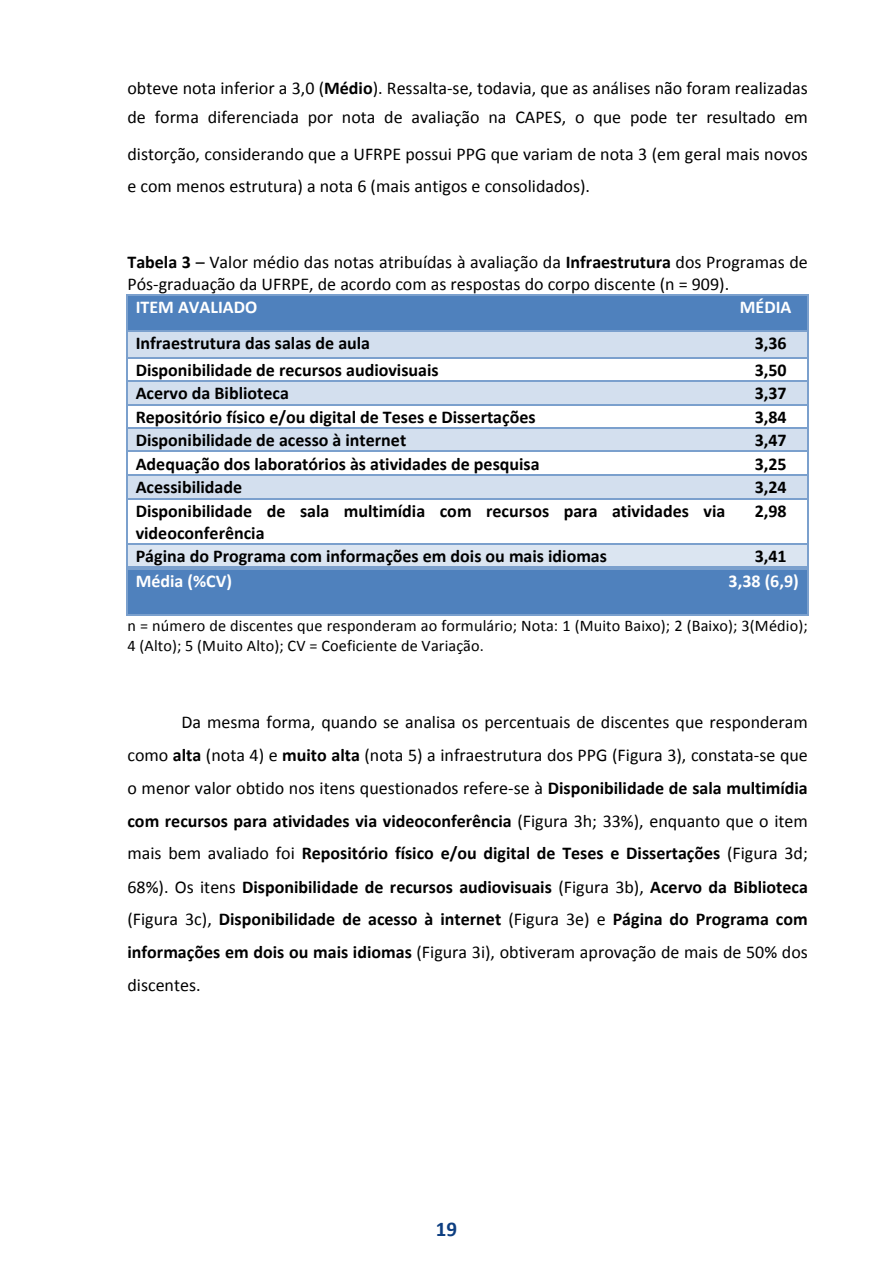
<style>
.page{position:relative;width:893px;height:1263px;background:#fff}
.page>*{position:absolute;margin:0;border:0;box-sizing:border-box;transform-origin:0 0}
.t1{font:700 21px "Calibri";color:#0d3e81}
.t2{font:18px/33px "Calibri";color:#000}
.t3{font:700 18px/21.9px "Calibri";color:#000}
.t4{font:700 18px "Calibri";color:#fff}
.t5{font:16.2px/20.1px "Calibri";letter-spacing:.01em;color:#000}
.s1{font-weight:700}
</style>
<div class="page">
<div style="left:128px;top:296px;width:595px;height:34px;background:#4f81bd"></div>
<div style="left:723px;top:296px;width:84px;height:34px;background:#4f81bd"></div>
<hr style="left:128px;top:294px;width:595px;height:2px;background:#7ba0cd">
<hr style="left:724px;top:294px;width:83px;height:2px;background:#7ba0cd">
<hr style="left:127px;top:296px;width:1px;height:34px;background:#7ba0cd">
<hr style="left:807px;top:296px;width:2px;height:34px;background:#7ba0cd">
<div style="left:128px;top:332px;width:606px;height:25px;background:#d3dfee"></div>
<div style="left:734px;top:332px;width:73px;height:25px;background:#d3dfee"></div>
<hr style="left:128px;top:330px;width:595px;height:2px;background:#7ba0cd">
<svg style="left:723px;top:330px;width:12px;height:2px"></svg>
<hr style="left:735px;top:330px;width:72px;height:2px;background:#7ba0cd">
<hr style="left:807px;top:332px;width:2px;height:25px;background:#7ba0cd">
<hr style="left:128px;top:357px;width:605px;height:1px;background:#7ba0cd">
<hr style="left:735px;top:357px;width:72px;height:1px;background:#7ba0cd">
<hr style="left:807px;top:358px;width:2px;height:23px;background:#7ba0cd">
<div style="left:128px;top:382px;width:606px;height:22px;background:#d3dfee"></div>
<div style="left:734px;top:382px;width:73px;height:22px;background:#d3dfee"></div>
<hr style="left:128px;top:381px;width:605px;height:1px;background:#7ba0cd">
<hr style="left:735px;top:381px;width:72px;height:1px;background:#7ba0cd">
<hr style="left:807px;top:382px;width:2px;height:22px;background:#7ba0cd">
<hr style="left:128px;top:404px;width:605px;height:1px;background:#7ba0cd">
<hr style="left:735px;top:404px;width:72px;height:1px;background:#7ba0cd">
<hr style="left:807px;top:405px;width:2px;height:22px;background:#7ba0cd">
<div style="left:128px;top:429px;width:606px;height:22px;background:#d3dfee"></div>
<div style="left:734px;top:429px;width:73px;height:22px;background:#d3dfee"></div>
<hr style="left:128px;top:427px;width:605px;height:2px;background:#7ba0cd">
<hr style="left:735px;top:427px;width:72px;height:2px;background:#7ba0cd">
<hr style="left:807px;top:429px;width:2px;height:22px;background:#7ba0cd">
<hr style="left:128px;top:451px;width:605px;height:1px;background:#7ba0cd">
<hr style="left:735px;top:451px;width:72px;height:1px;background:#7ba0cd">
<hr style="left:807px;top:452px;width:2px;height:22px;background:#7ba0cd">
<div style="left:128px;top:476px;width:606px;height:22px;background:#d3dfee"></div>
<div style="left:734px;top:476px;width:73px;height:22px;background:#d3dfee"></div>
<hr style="left:128px;top:474px;width:605px;height:2px;background:#7ba0cd">
<hr style="left:735px;top:474px;width:72px;height:2px;background:#7ba0cd">
<hr style="left:807px;top:476px;width:2px;height:22px;background:#7ba0cd">
<svg style="left:127px;top:330px;width:1px;height:169px"></svg>
<hr style="left:128px;top:498px;width:605px;height:1px;background:#7ba0cd">
<hr style="left:735px;top:498px;width:72px;height:1px;background:#7ba0cd">
<hr style="left:127px;top:499px;width:1px;height:44px;background:#7ba0cd">
<hr style="left:807px;top:499px;width:2px;height:44px;background:#7ba0cd">
<div style="left:128px;top:545px;width:606px;height:22px;background:#dbe5f1"></div>
<div style="left:734px;top:545px;width:73px;height:22px;background:#dbe5f1"></div>
<hr style="left:128px;top:543px;width:605px;height:2px;background:#7ba0cd">
<hr style="left:735px;top:543px;width:72px;height:2px;background:#7ba0cd">
<hr style="left:807px;top:545px;width:2px;height:22px;background:#7ba0cd">
<div style="left:128px;top:570px;width:679px;height:44px;background:#4f81bd"></div>
<svg style="left:127px;top:543px;width:1px;height:27px"></svg>
<hr style="left:128px;top:567px;width:605px;height:1px;background:#7ba0cd">
<hr style="left:128px;top:569px;width:605px;height:1px;background:#7ba0cd">
<svg style="left:733px;top:567px;width:4px;height:3px"></svg>
<hr style="left:737px;top:567px;width:70px;height:1px;background:#7ba0cd">
<hr style="left:737px;top:569px;width:70px;height:1px;background:#7ba0cd">
<hr style="left:127px;top:570px;width:1px;height:44px;background:#7ba0cd">
<hr style="left:128px;top:614px;width:679px;height:2px;background:#7ba0cd">
<hr style="left:807px;top:570px;width:2px;height:44px;background:#7ba0cd">
<p class="t2" style="left:127px;top:74px;width:682px;line-height:29px">obteve nota inferior a 3,0 (<span class="s1">Médio</span>). Ressalta-se, todavia, que as análises não foram realizadas de forma diferenciada por nota de avaliação na CAPES, o que pode ter resultado em</p>
<p class="t2" style="left:127px;top:137px;width:682px">distorção, considerando que a UFRPE possui PPG que variam de nota 3 (em geral mais novos e com menos estrutura) a nota 6 (mais antigos e consolidados).</p>
<p class="t2" style="left:127px;top:245px;width:682px"><span class="s1">Tabela 3</span> – Valor médio das notas atribuídas à avaliação da <span class="s1">Infraestrutura</span> dos Programas de</p>
<p class="t2" style="left:127px;top:267px;width:603px">Pós-graduação da UFRPE, de acordo com as respostas do corpo discente (n = 909).</p>
<p class="t4" style="left:136px;top:296px;width:123px">ITEM AVALIADO</p>
<p class="t4" style="left:740px;top:296px;width:53px">MÉDIA</p>
<p class="t3" style="left:136px;top:332px;width:236px">Infraestrutura das salas de aula</p>
<p class="t3" style="left:755px;top:332px;width:34px">3,36</p>
<p class="t3" style="left:136px;top:359px;width:304px">Disponibilidade de recursos audiovisuais</p>
<p class="t3" style="left:755px;top:359px;width:34px">3,50</p>
<p class="t3" style="left:136px;top:382px;width:155px">Acervo da Biblioteca</p>
<p class="t3" style="left:755px;top:382px;width:34px">3,37</p>
<p class="t3" style="left:136px;top:406px;width:401px">Repositório físico e/ou digital de Teses e Dissertações</p>
<p class="t3" style="left:755px;top:406px;width:34px">3,84</p>
<p class="t3" style="left:136px;top:429px;width:272px">Disponibilidade de acesso à internet</p>
<p class="t3" style="left:755px;top:429px;width:34px">3,47</p>
<p class="t3" style="left:136px;top:453px;width:405px">Adequação dos laboratórios às atividades de pesquisa</p>
<p class="t3" style="left:755px;top:453px;width:34px">3,25</p>
<p class="t3" style="left:136px;top:476px;width:108px">Acessibilidade</p>
<p class="t3" style="left:755px;top:476px;width:34px">3,24</p>
<p class="t3" style="left:136px;top:500px;width:591px">Disponibilidade de sala multimídia com recursos para atividades via videoconferência</p>
<p class="t3" style="left:755px;top:500px;width:34px">2,98</p>
<p class="t3" style="left:136px;top:545px;width:473px">Página do Programa com informações em dois ou mais idiomas</p>
<p class="t3" style="left:755px;top:545px;width:34px">3,41</p>
<p class="t4" style="left:136px;top:570px;width:98px">Média (%CV)</p>
<p class="t4" style="left:729px;top:570px;width:72px">3,38 (6,9)</p>
<p class="t5" style="left:127px;top:616px;width:682px">n = número de discentes que responderam ao formulário; Nota: 1 (Muito Baixo); 2 (Baixo); 3(Médio);<br>4 (Alto); 5 (Muito Alto); CV = Coeficiente de Variação.</p>
<p class="t2" style="left:127px;top:705px;width:682px;text-align:justify;text-indent:54px">Da mesma forma, quando se analisa os percentuais de discentes que responderam como <span class="s1">alta</span> (nota 4) e <span class="s1">muito alta</span> (nota 5) a infraestrutura dos PPG (Figura 3), constata-se que o menor valor obtido nos itens questionados refere-se à <span class="s1">Disponibilidade de sala multimídia com recursos para atividades via videoconferência</span> (Figura 3h; 33%), enquanto que o item mais bem avaliado foi <span class="s1">Repositório físico e/ou digital de Teses e Dissertações</span> (Figura 3d; 68%). Os itens <span class="s1">Disponibilidade de recursos audiovisuais</span> (Figura 3b), <span class="s1">Acervo da Biblioteca </span>(Figura 3c), <span class="s1">Disponibilidade de acesso à internet</span> (Figura 3e) e <span class="s1">Página do Programa com informações em dois ou mais idiomas</span> (Figura 3i), obtiveram aprovação de mais de 50% dos discentes.</p>
<p class="t1" style="left:436px;top:1214px;width:23px">19</p>
</div>
